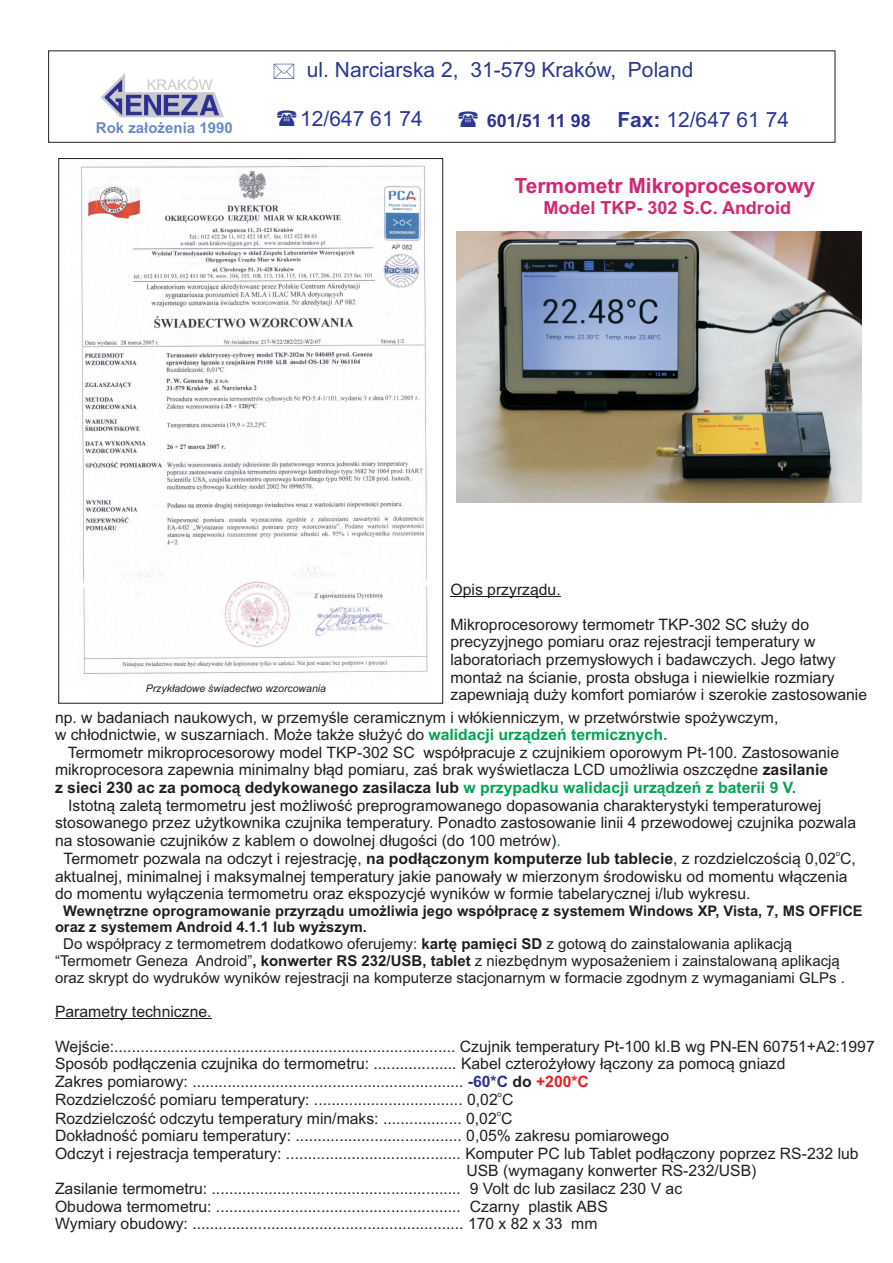
<style>
.page{position:relative;width:893px;height:1263px;background:#fff}
.page>*{position:absolute;margin:0;border:0;box-sizing:border-box;transform-origin:0 0}
.t1{font:21px "Arial";color:#2c3695}
.t2{font:700 21px "Arial";color:#d02776}
.t3{font:700 18px "Arial";color:#d02776}
.t4{font:700 18px "Arial";color:#2e3092}
.t5{font:15.75px/17.5px "Arial";color:#231f20}
.t6{font:15px/16.8px "Arial";color:#231f20}
.t7{font:700 15px "Arial";color:#6c8bc6}
.t8{font:700 14.7px/16.4px "Arial";color:#231f20}
.t9{font:14.7px "Arial";color:#c9cacc}
.t10{font:italic 10.5px "Arial";color:#231f20}
.t11{font:7.8px "Arial";color:#231f20}
.s1{font-weight:700}
.s2{font-weight:700;color:#00a54f}
.s3{color:#00a54f}
.s4{font-weight:700;color:#2e3092}
.s5{font-weight:700;color:#ee1d23}
</style>
<div class="page">
<img style="left:74px;top:165px;width:354px;height:512px">
<svg style="left:101px;top:73px;width:123px;height:44px"></svg>
<hr style="left:55px;top:1018px;width:157px;height:1px;background:#231f20">
<hr style="left:450px;top:596px;width:111px;height:1px;background:#231f20">
<img style="left:456px;top:231px;width:406px;height:271px">
<p class="t9" style="left:147px;top:80px;width:68px">KRAKÓW</p>
<p class="t7" style="left:96px;top:122px;width:138px">Rok za³o¿enia 1990</p>
<h1 class="t1" style="left:307px;top:61px;width:388px">ul. Narciarska 2, 31-579 Kraków, Poland</h1>
<h1 class="t1" style="left:300px;top:111px;width:124px">12/647 61 74</h1>
<h1 class="t1" style="left:617px;top:112px;width:173px"><span class="s1">Fax:</span> 12/647 61 74</h1>
<p class="t4" style="left:487px;top:114px;width:106px">601/51 11 98</p>
<h1 class="t2" style="left:515px;top:178px;width:302px">Termometr Mikroprocesorowy</h1>
<p class="t3" style="left:544px;top:201px;width:249px">Model TKP- 302 S.C. Android</p>
<p class="t10" style="left:146px;top:684px;width:182px">Przyk³adowe œwiadectwo wzorcowania</p>
<p class="t5" style="left:450px;top:582px;width:112px">Opis przyrz¹du.</p>
<p class="t5" style="left:450px;top:617px;width:418px">Mikroprocesorowy termometr TKP-302 SC s³u¿y do precyzyjnego pomiaru oraz rejestracji temperatury w laboratoriach przemys³owych i badawczych. Jego ³atwy monta¿ na œcianie, prosta obs³uga i niewielkie rozmiary zapewniaj¹ du¿y komfort pomiarów i szerokie zastosowanie</p>
<p class="t5" style="left:55px;top:710px;width:725px">np. w badaniach naukowych, w przemyœle ceramicznym i w³ókienniczym, w przetwórstwie spo¿ywczym, w ch³odnictwie, w suszarniach. Mo¿e tak¿e s³u¿yæ do <span class="s2">walidacji urz¹dzeñ termicznych.</span></p>
<p class="t5" style="left:55px;top:745px;width:786px;text-indent:13px">Termometr mikroprocesorowy model TKP-302 SC wspó³pracuje z czujnikiem oporowym Pt-100. Zastosowanie mikroprocesora zapewnia minimalny b³¹d pomiaru, zaœ brak wyœwietlacza LCD umo¿liwia oszczêdne <span class="s1">zasilanie z sieci 230 ac za pomoc¹ dedykowanego zasilacza lub</span> <span class="s2">w przypadku walidacji urz¹dzeñ z baterii 9 V.</span></p>
<p class="t5" style="left:55px;top:798px;width:803px;text-indent:13px">Istotn¹ zalet¹ termometru jest mo¿liwoœæ preprogramowanego dopasowania charakterystyki temperaturowej stosowanego przez u¿ytkownika czujnika temperatury. Ponadto zastosowanie linii 4 przewodowej czujnika pozwala na stosowanie czujników z kablem o dowolnej d³ugoœci (do 100 metrów)<span class="s3">.</span></p>
<p class="t11" style="left:836px;top:850px;width:6px">o</p>
<p class="t5" style="left:55px;top:851px;width:802px;text-indent:8px">Termometr pozwala na odczyt i rejestracjê, <span class="s1">na pod³¹czonym komputerze lub tablecie</span>, z rozdzielczoœci¹ 0,02 C, aktualnej, minimalnej i maksymalnej temperatury jakie panowa³y w mierzonym œrodowisku od momentu w³¹czenia do momentu wy³¹czenia termometru oraz ekspozycjé wyników w formie tabelarycznej i/lub wykresu.</p>
<p class="t8" style="left:55px;top:904px;width:809px;text-indent:8px">Wewnêtrzne oprogramowanie przyrz¹du umo¿liwia jego wspó³pracê z systemem Windows XP, Vista, 7, MS OFFICE oraz z systemem Android 4.1.1 lub wy¿szym.</p>
<p class="t6" style="left:55px;top:937px;width:791px;text-indent:8px">Do wspó³pracy z termometrem dodatkowo oferujemy: <span class="s1">kartê pamiêci SD</span> z gotow¹ do zainstalowania aplikacj¹ “Termometr Geneza Android”<span class="s1">, konwerter RS 232/USB, tablet</span> z niezbêdnym wyposa¿eniem i zainstalowan¹ aplikacj¹ oraz skrypt do wydruków wyników rejestracji na komputerze stacjonarnym w formacie zgodnym z wymaganiami GLPs .</p>
<p class="t5" style="left:55px;top:1004px;width:158px">Parametry techniczne.</p>
<p class="t5" style="left:55px;top:1039px;width:821px">Wejœcie:.............................................................................. Czujnik temperatury Pt-100 kl.B wg PN-EN 60751+A2:1997<br>Sposób pod³¹czenia czujnika do termometru: ................... Kabel cztero¿y³owy ³¹czony za pomoc¹ gniazd<br>Zakres pomiarowy: .............................................................. <span class="s4">-60*C</span> <span class="s1">do</span> <span class="s5">+200*C</span></p>
<p class="t11" style="left:498px;top:1092px;width:6px">o</p>
<p class="t5" style="left:55px;top:1092px;width:460px">Rozdzielczoœæ pomiaru temperatury: .................................. 0,02 C</p>
<p class="t11" style="left:497px;top:1110px;width:6px">o</p>
<p class="t5" style="left:55px;top:1111px;width:459px">Rozdzielczoœæ odczytu temperatury min/maks: .................. 0,02 C</p>
<p class="t5" style="left:55px;top:1128px;width:616px">Dok³adnoœæ pomiaru temperatury: ...................................... 0,05% zakresu pomiarowego</p>
<p class="t5" style="left:55px;top:1146px;width:805px">Odczyt i rejestracja temperatury: ........................................ Komputer PC lub Tablet pod³¹czony poprzez RS-232 lub</p>
<p class="t5" style="left:466px;top:1163px;width:292px">USB (wymagany konwerter RS-232/USB)</p>
<p class="t5" style="left:55px;top:1181px;width:629px">Zasilanie termometru: ......................................................... 9 Volt dc lub zasilacz 230 V ac</p>
<p class="t5" style="left:55px;top:1199px;width:554px">Obudowa termometru: ........................................................ Czarny plastik ABS</p>
<p class="t5" style="left:55px;top:1216px;width:544px">Wymiary obudowy: .............................................................. 170 x 82 x 33 mm</p>
</div>
